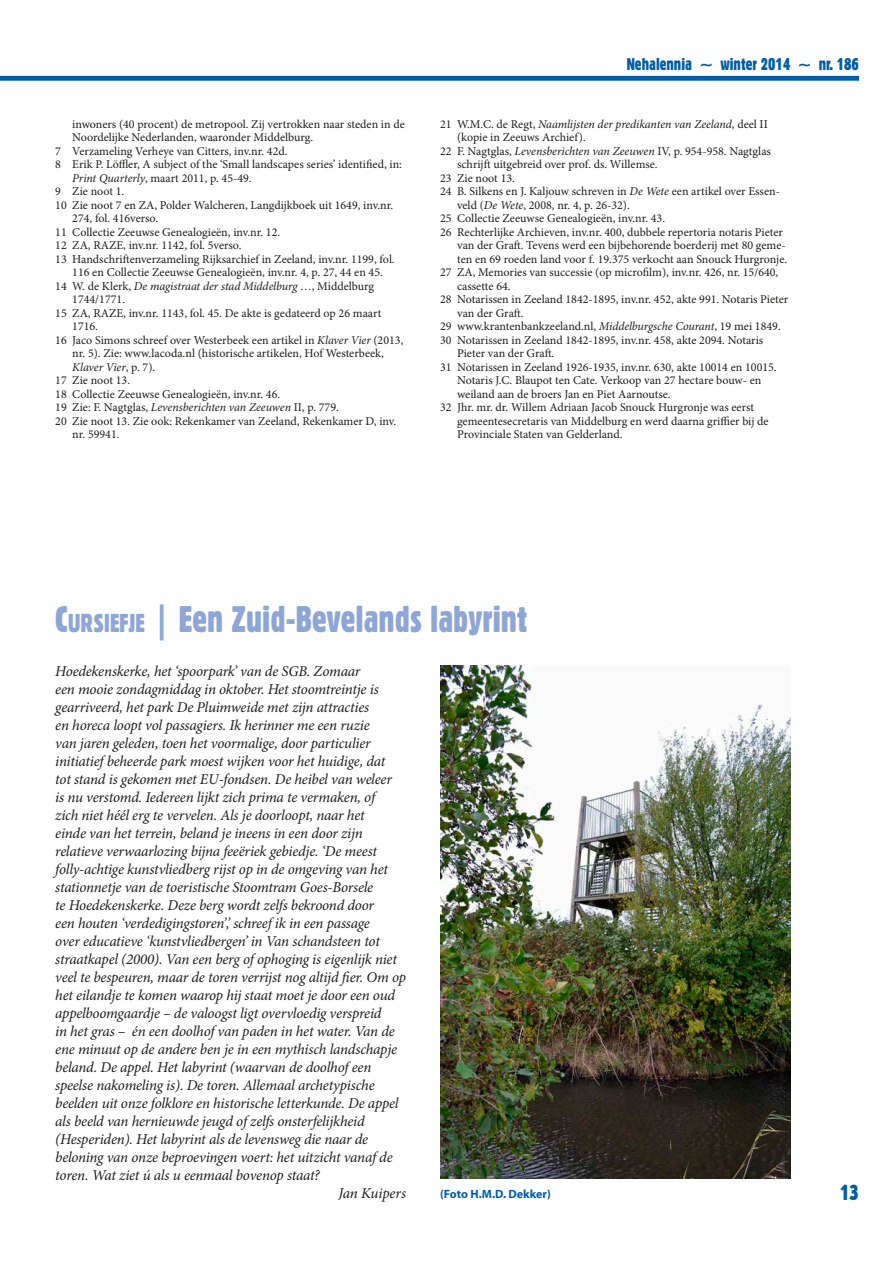
<style>
.page{position:relative;width:893px;height:1263px;background:#fff}
.page>*{position:absolute;margin:0;border:0;box-sizing:border-box;transform-origin:0 0}
.t1{font:36px "Gothic 821 Condensed BT";color:#8da6d7}
.t2{font:21px "Gothic 821 Condensed BT";color:#005da9}
.t3{font:16.5px "Gothic 821 Condensed BT";color:#005da9}
.t4{font:italic 15px "Minion Pro";letter-spacing:-.015em;color:#1d1d1b}
.t5{font:12px "Minion Pro";color:#1d1d1b}
.t6{font:italic 12px "Minion Pro";letter-spacing:-.005em;color:#1d1d1b}
.t7{font:700 12px "Myriad Pro";color:#005da9}
.s1{font-style:italic}
.s2{font-style:normal}
.s3{font-style:inherit}
.s4{font-size:25.2px}
</style>
<div class="page">
<div style="left:0;top:76px;width:859px;height:5px;background:#005da9"></div>
<img style="left:440px;top:665px;width:351px;height:513px">
<p class="t5" style="left:72px;top:116px;width:334px">inwoners (40 procent) de metropool. Zij vertrokken naar steden in de</p>
<p class="t5" style="left:72px;top:129px;width:242px">Noordelijke Nederlanden, waaronder Middelburg.</p>
<p class="t5" style="left:55px;top:143px;width:234px">7 Verzameling Verheye van Citters, inv.nr. 42d.</p>
<p class="t5" style="left:55px;top:156px;width:348px">8 Erik P. Löffler, A subject of the ‘Small landscapes series’ identified, in:</p>
<p class="t5" style="left:72px;top:170px;width:181px"><span class="s1">Print Quarterly</span>, maart 2011, p. 45-49.</p>
<p class="t5" style="left:55px;top:183px;width:71px">9 Zie noot 1.</p>
<p class="t5" style="left:55px;top:197px;width:339px">10 Zie noot 7 en ZA, Polder Walcheren, Langdijkboek uit 1649, inv.nr.</p>
<p class="t5" style="left:72px;top:210px;width:87px">274, fol. 416verso.</p>
<p class="t5" style="left:55px;top:224px;width:226px">11 Collectie Zeeuwse Genealogieën, inv.nr. 12.</p>
<p class="t5" style="left:55px;top:237px;width:188px">12 ZA, RAZE, inv.nr. 1142, fol. 5verso.</p>
<p class="t5" style="left:55px;top:251px;width:341px">13 Handschriftenverzameling Rijksarchief in Zeeland, inv.nr. 1199, fol.</p>
<p class="t5" style="left:72px;top:264px;width:312px">116 en Collectie Zeeuwse Genealogieën, inv.nr. 4, p. 27, 44 en 45.</p>
<p class="t6" style="left:55px;top:278px;width:320px"><span class="s2">14 W. de Klerk,</span> De magistraat der stad Middelburg <span class="s2">…, Middelburg</span></p>
<p class="t5" style="left:72px;top:291px;width:54px">1744/1771.</p>
<p class="t5" style="left:55px;top:305px;width:328px">15 ZA, RAZE, inv.nr. 1143, fol. 45. De akte is gedateerd op 26 maart</p>
<p class="t5" style="left:72px;top:318px;width:27px">1716.</p>
<p class="t5" style="left:55px;top:332px;width:350px">16 Jaco Simons schreef over Westerbeek een artikel in <span class="s1">Klaver Vier</span> (2013,</p>
<p class="t5" style="left:72px;top:345px;width:313px">nr. 5). Zie: www.lacoda.nl (historische artikelen, Hof Westerbeek,</p>
<p class="t6" style="left:72px;top:359px;width:84px">Klaver Vier<span class="s2">, p. 7).</span></p>
<p class="t5" style="left:55px;top:372px;width:76px">17 Zie noot 13.</p>
<p class="t5" style="left:55px;top:386px;width:226px">18 Collectie Zeeuwse Genealogieën, inv.nr. 46.</p>
<p class="t5" style="left:55px;top:399px;width:285px">19 Zie: F. Nagtglas, <span class="s1">Levensberichten van Zeeuwen</span> II, p. 779.</p>
<p class="t5" style="left:55px;top:413px;width:343px">20 Zie noot 13. Zie ook: Rekenkamer van Zeeland, Rekenkamer D, inv.</p>
<p class="t5" style="left:72px;top:426px;width:49px">nr. 59941.</p>
<h3 class="t3" style="left:627px;top:54px;width:234px">Nehalennia ~ winter 2014 ~ nr. 186</h3>
<p class="t6" style="left:440px;top:116px;width:329px"><span class="s2">21 W.M.C. de Regt,</span> Naamlijsten der predikanten van Zeeland<span class="s2">, deel II</span></p>
<p class="t5" style="left:457px;top:129px;width:130px">(kopie in Zeeuws Archief).</p>
<p class="t5" style="left:440px;top:143px;width:332px">22 F. Nagtglas, <span class="s1">Levensberichten van Zeeuwen</span> IV, p. 954-958. Nagtglas</p>
<p class="t5" style="left:457px;top:156px;width:202px">schrijft uitgebreid over prof. ds. Willemse.</p>
<p class="t5" style="left:440px;top:170px;width:76px">23 Zie noot 13.</p>
<p class="t5" style="left:440px;top:183px;width:341px">24 B. Silkens en J. Kaljouw schreven in <span class="s1">De Wete</span> een artikel over Essen-</p>
<p class="t5" style="left:457px;top:197px;width:174px">veld (<span class="s1">De Wete</span>, 2008, nr. 4, p. 26-32).</p>
<p class="t5" style="left:440px;top:210px;width:226px">25 Collectie Zeeuwse Genealogieën, inv.nr. 43.</p>
<p class="t5" style="left:440px;top:224px;width:344px">26 Rechterlijke Archieven, inv.nr. 400, dubbele repertoria notaris Pieter</p>
<p class="t5" style="left:457px;top:237px;width:330px">van der Graft. Tevens werd een bijbehorende boerderij met 80 geme-</p>
<p class="t5" style="left:457px;top:251px;width:331px">ten en 69 roeden land voor f. 19.375 verkocht aan Snouck Hurgronje.</p>
<p class="t5" style="left:440px;top:264px;width:340px">27 ZA, Memories van successie (op microfilm), inv.nr. 426, nr. 15/640,</p>
<p class="t5" style="left:457px;top:278px;width:55px">cassette 64.</p>
<p class="t5" style="left:440px;top:291px;width:350px">28 Notarissen in Zeeland 1842-1895, inv.nr. 452, akte 991. Notaris Pieter</p>
<p class="t5" style="left:457px;top:305px;width:68px">van der Graft.</p>
<p class="t5" style="left:440px;top:318px;width:342px">29 www.krantenbankzeeland.nl, <span class="s1">Middelburgsche Courant</span>, 19 mei 1849.</p>
<p class="t5" style="left:440px;top:332px;width:325px">30 Notarissen in Zeeland 1842-1895, inv.nr. 458, akte 2094. Notaris</p>
<p class="t5" style="left:457px;top:345px;width:99px">Pieter van der Graft.</p>
<p class="t5" style="left:440px;top:359px;width:338px">31 Notarissen in Zeeland 1926-1935, inv.nr. 630, akte 10014 en 10015.</p>
<p class="t5" style="left:457px;top:372px;width:306px">Notaris J.C. Blaupot ten Cate. Verkoop van 27 hectare bouw- en</p>
<p class="t5" style="left:457px;top:386px;width:215px">weiland aan de broers Jan en Piet Aarnoutse.</p>
<p class="t5" style="left:440px;top:399px;width:315px">32 Jhr. mr. dr. Willem Adriaan Jacob Snouck Hurgronje was eerst</p>
<p class="t5" style="left:457px;top:413px;width:313px">gemeentesecretaris van Middelburg en werd daarna griffier bij de</p>
<p class="t5" style="left:457px;top:426px;width:167px">Provinciale Staten van Gelderland.</p>
<h1 class="t1" style="left:55px;top:597px;width:474px"><span class="s3">C</span><span class="s4">URSIEFJE</span> | Een Zuid-Bevelands labyrint</h1>
<p class="t4" style="left:55px;top:661px;width:306px">Hoedekenskerke, het ‘spoorpark’ van de SGB. Zomaar</p>
<p class="t4" style="left:55px;top:679px;width:325px">een mooie zondagmiddag in oktober. Het stoomtreintje is</p>
<p class="t4" style="left:55px;top:697px;width:316px">gearriveerd, het park De Pluimweide met zijn attracties</p>
<p class="t4" style="left:55px;top:715px;width:316px">en horeca loopt vol passagiers. Ik herinner me een ruzie</p>
<p class="t4" style="left:55px;top:733px;width:317px">van jaren geleden, toen het voormalige, door particulier</p>
<p class="t4" style="left:55px;top:751px;width:332px">initiatief beheerde park moest wijken voor het huidige, dat</p>
<p class="t4" style="left:55px;top:769px;width:338px">tot stand is gekomen met EU-fondsen. De heibel van weleer</p>
<p class="t4" style="left:55px;top:787px;width:321px">is nu verstomd. Iedereen lijkt zich prima te vermaken, of</p>
<p class="t4" style="left:55px;top:805px;width:311px">zich niet héél erg te vervelen. Als je doorloopt, naar het</p>
<p class="t4" style="left:55px;top:823px;width:309px">einde van het terrein, beland je ineens in een door zijn</p>
<p class="t4" style="left:55px;top:841px;width:323px">relatieve verwaarlozing bijna feeëriek gebiedje. ‘De meest</p>
<p class="t4" style="left:55px;top:859px;width:334px">folly-achtige kunstvliedberg rijst op in de omgeving van het</p>
<p class="t4" style="left:55px;top:877px;width:319px">stationnetje van de toeristische Stoomtram Goes-Borsele</p>
<p class="t4" style="left:55px;top:895px;width:320px">te Hoedekenskerke. Deze berg wordt zelfs bekroond door</p>
<p class="t4" style="left:55px;top:913px;width:316px">een houten ‘verdedigingstoren’,’ schreef ik in een passage</p>
<p class="t4" style="left:55px;top:931px;width:326px">over educatieve ‘kunstvliedbergen’ in Van schandsteen tot</p>
<p class="t4" style="left:55px;top:949px;width:343px">straatkapel (2000). Van een berg of ophoging is eigenlijk niet</p>
<p class="t4" style="left:55px;top:967px;width:352px">veel te bespeuren, maar de toren verrijst nog altijd fier. Om op</p>
<p class="t4" style="left:55px;top:985px;width:341px">het eilandje te komen waarop hij staat moet je door een oud</p>
<p class="t4" style="left:55px;top:1003px;width:328px">appelboomgaardje – de valoogst ligt overvloedig verspreid</p>
<p class="t4" style="left:55px;top:1021px;width:341px">in het gras – én een doolhof van paden in het water. Van de</p>
<p class="t4" style="left:55px;top:1039px;width:343px">ene minuut op de andere ben je in een mythisch landschapje</p>
<p class="t4" style="left:55px;top:1057px;width:318px">beland. De appel. Het labyrint (waarvan de doolhof een</p>
<p class="t4" style="left:55px;top:1075px;width:321px">speelse nakomeling is). De toren. Allemaal archetypische</p>
<p class="t4" style="left:55px;top:1093px;width:345px">beelden uit onze folklore en historische letterkunde. De appel</p>
<p class="t4" style="left:55px;top:1111px;width:311px">als beeld van hernieuwde jeugd of zelfs onsterfelijkheid</p>
<p class="t4" style="left:55px;top:1129px;width:315px">(Hesperiden). Het labyrint als de levensweg die naar de</p>
<p class="t4" style="left:55px;top:1147px;width:339px">beloning van onze beproevingen voert: het uitzicht vanaf de</p>
<p class="t4" style="left:55px;top:1165px;width:266px">toren. Wat ziet ú als u eenmaal bovenop staat?</p>
<p class="t4" style="left:338px;top:1183px;width:69px">Jan Kuipers</p>
<p class="t7" style="left:440px;top:1187px;width:112px">(Foto H.M.D. Dekker)</p>
<h2 class="t2" style="left:840px;top:1179px;width:20px">13</h2>
</div>
